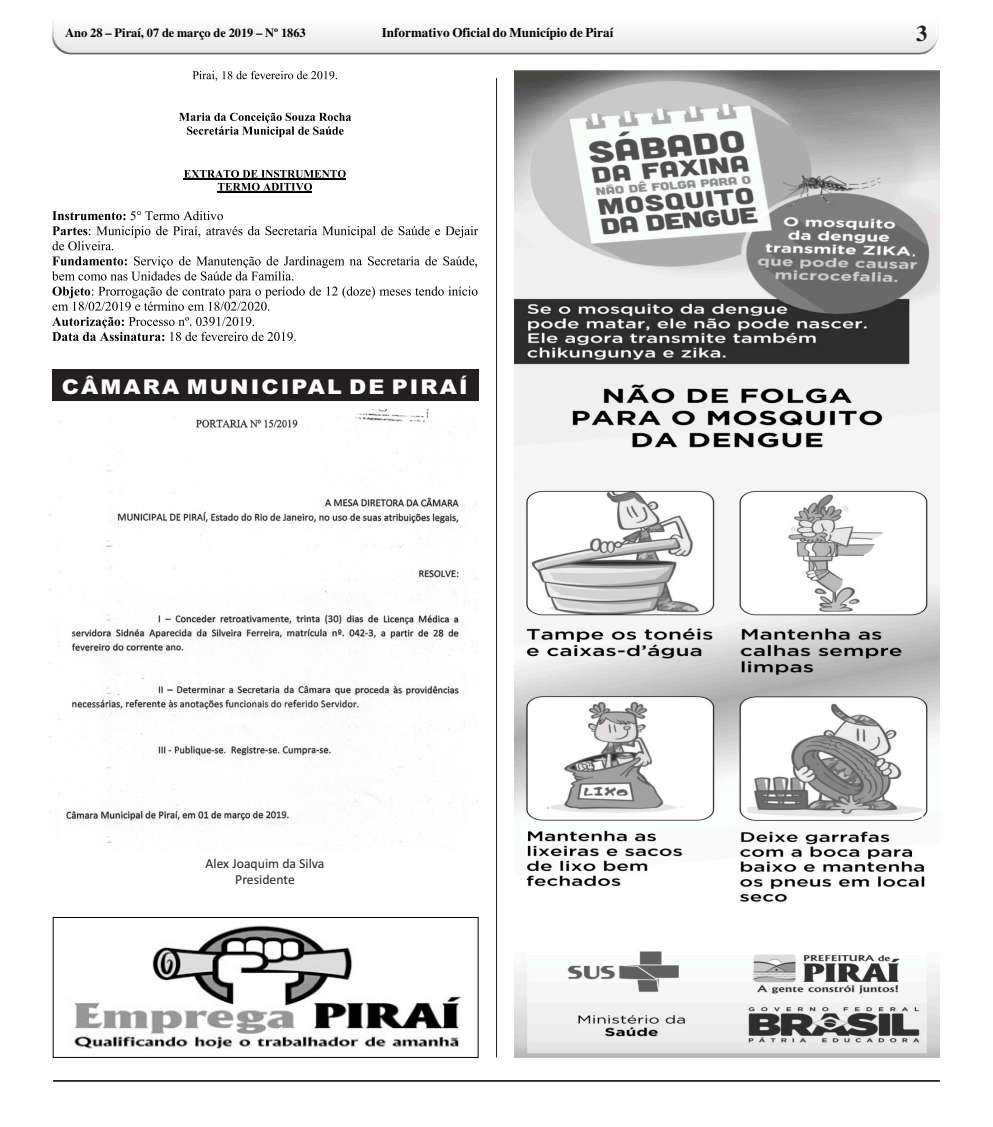
<style>
.page{position:relative;width:993px;height:1127px;background:#fff}
.page>*{position:absolute;margin:0;border:0;box-sizing:border-box;transform-origin:0 0}
.t1{font:700 22.5px "Times";color:#231f20}
.t2{font:900 20.38px "Arial";letter-spacing:.095em;color:#fff;scale:1.09 1}
.t3{font:13.75px/16.8px "Calibri";color:#231f20;text-align:center}
.t4{font:700 13.25px "Times";color:#000}
.t5{font:700 12.5px "Times";color:#000}
.s1{font-size:12.62px}
</style>
<div class="page">
<img style="left:52px;top:22px;width:886px;height:33px">
<hr style="left:53px;top:1080px;width:886px;height:1px;background:#000">
<hr style="left:496px;top:78px;width:1px;height:979px;background:#231f20">
<div style="left:52px;top:369px;width:426px;height:32px;background:#231f20"></div>
<img style="left:74px;top:925px;width:387px;height:124px">
<div style="left:53px;top:917px;width:425px;height:140px;border:1px solid #000"></div>
<svg style="left:192px;top:71px;width:145px;height:10px"></svg>
<svg style="left:179px;top:113px;width:172px;height:24px"></svg>
<hr style="left:184px;top:179px;width:162px;height:1px;background:#000">
<svg style="left:184px;top:170px;width:161px;height:21px"></svg>
<hr style="left:217px;top:192px;width:95px;height:1px;background:#000">
<svg style="left:52px;top:211px;width:171px;height:9px"></svg>
<svg style="left:435px;top:226px;width:43px;height:12px"></svg>
<svg style="left:52px;top:226px;width:377px;height:24px"></svg>
<svg style="left:52px;top:256px;width:425px;height:55px"></svg>
<svg style="left:52px;top:317px;width:243px;height:24px"></svg>
<img style="left:50px;top:409px;width:428px;height:434px">
<img style="left:514px;top:71px;width:425px;height:986px">
<p class="t5" style="left:65px;top:29px;width:242px"><span class="s1">Ano 28 – Piraí,</span> 07 de março de 2019 – Nº 1863</p>
<p class="t4" style="left:382px;top:29px;width:233px">Informativo Oficial do Município de Piraí</p>
<h1 class="t1" style="left:915px;top:26px;width:13px">3</h1>
<h2 class="t2" style="left:62px;top:380px;width:374px">CÂMARA MUNICIPAL DE PIRAÍ</h2>
<p class="t3" style="left:205px;top:856px;width:120px">Alex Joaquim da Silva<br>Presidente</p>
</div>
